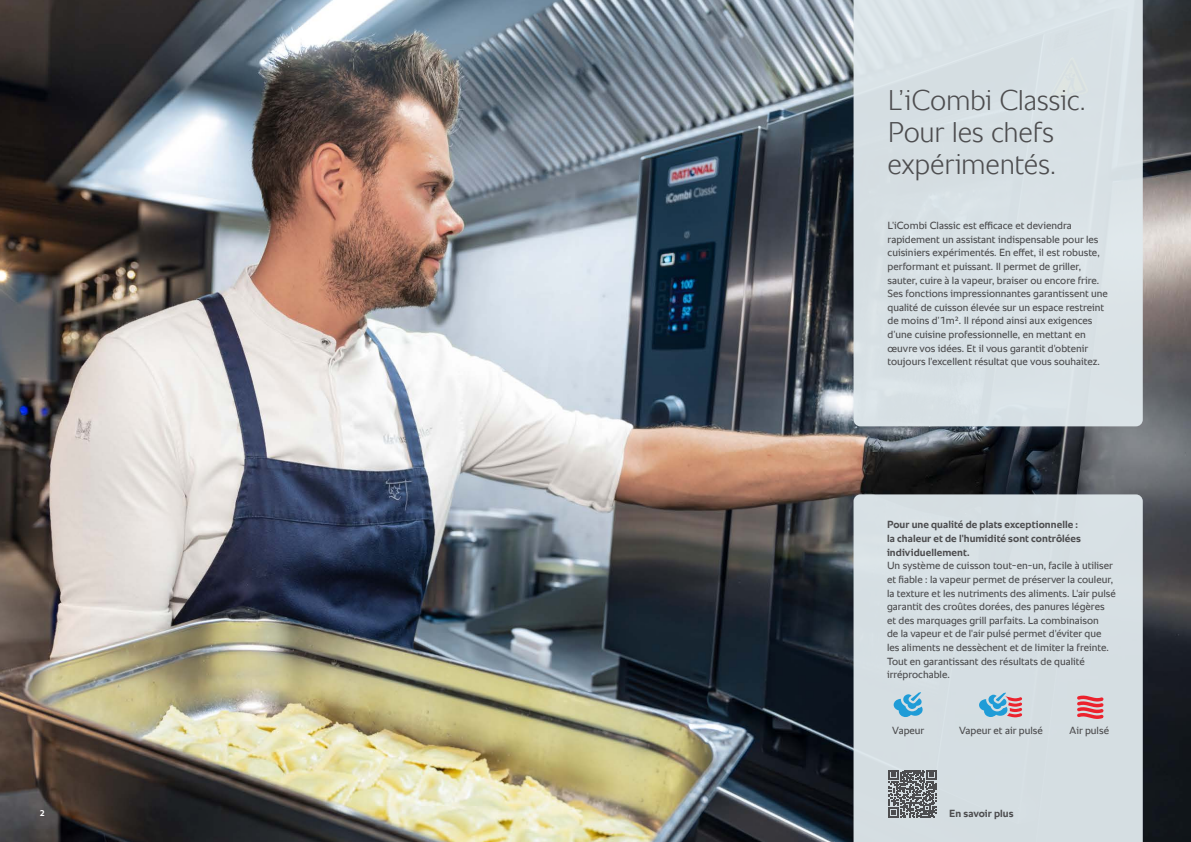
<style>
.page{position:relative;width:1191px;height:842px;background:#fff}
.page>*{position:absolute;margin:0;border:0;box-sizing:border-box;transform-origin:0 0}
.t1{font:300 29px/32px "RATIONAL Sans TT";letter-spacing:-.01em;color:#4d4d4f}
.t2{font:10.5px/13.6px "RATIONAL Sans TT";color:#4d4d4f}
.t3{font:700 10.5px/13.6px "RATIONAL Sans TT";letter-spacing:.005em;color:#4d4d4f}
.t4{font:700 8.5px "RATIONAL Sans TT";color:#fff}
</style>
<div class="page">
<img style="left:0;top:0;width:1191px;height:842px">
<div style="left:853px;top:494px;width:289px;height:348px;background:#d5dee2"></div>
<div style="left:853px;top:0;width:289px;height:426px;background:#d8e1e5"></div>
<svg style="left:1077px;top:696px;width:26px;height:23px"></svg>
<svg style="left:893px;top:692px;width:29px;height:25px"></svg>
<svg style="left:979px;top:693px;width:43px;height:24px"></svg>
<svg style="left:888px;top:770px;width:48px;height:48px;background:#777a7c"></svg>
<h1 class="t1" style="left:887px;top:85px;width:200px">L’iCombi Classic.<br>Pour les chefs expérimentés.</h1>
<p class="t2" style="left:887px;top:219px;width:222px">L’iCombi Classic est efficace et deviendra rapidement un assistant indispensable pour les cuisiniers expérimentés. En effet, il est robuste, performant et puissant. Il permet de griller, sauter, cuire à la vapeur, braiser ou encore frire.<br>Ses fonctions impressionnantes garantissent une qualité de cuisson élevée sur un espace restreint de moins d’1m2. Il répond ainsi aux exigences d’une cuisine professionnelle, en mettant en œuvre vos idées. Et il vous garantit d'obtenir toujours l'excellent résultat que vous souhaitez.</p>
<p class="t3" style="left:887px;top:518px;width:195px">Pour une qualité de plats exceptionnelle : la chaleur et de l'humidité sont contrôlées individuellement.</p>
<p class="t2" style="left:887px;top:559px;width:230px">Un système de cuisson tout-en-un, facile à utiliser et fiable : la vapeur permet de préserver la couleur, la texture et les nutriments des aliments. L'air pulsé garantit des croûtes dorées, des panures légères et des marquages grill parfaits. La combinaison<br>de la vapeur et de l'air pulsé permet d'éviter que les aliments ne dessèchent et de limiter la freinte.<br>Tout en garantissant des résultats de qualité irréprochable.</p>
<p class="t2" style="left:892px;top:723px;width:34px">Vapeur</p>
<p class="t2" style="left:959px;top:723px;width:85px">Vapeur et air pulsé</p>
<p class="t2" style="left:1069px;top:723px;width:41px">Air pulsé</p>
<p class="t4" style="left:40px;top:807px;width:7px">2</p>
<p class="t3" style="left:949px;top:807px;width:66px">En savoir plus</p>
</div>
